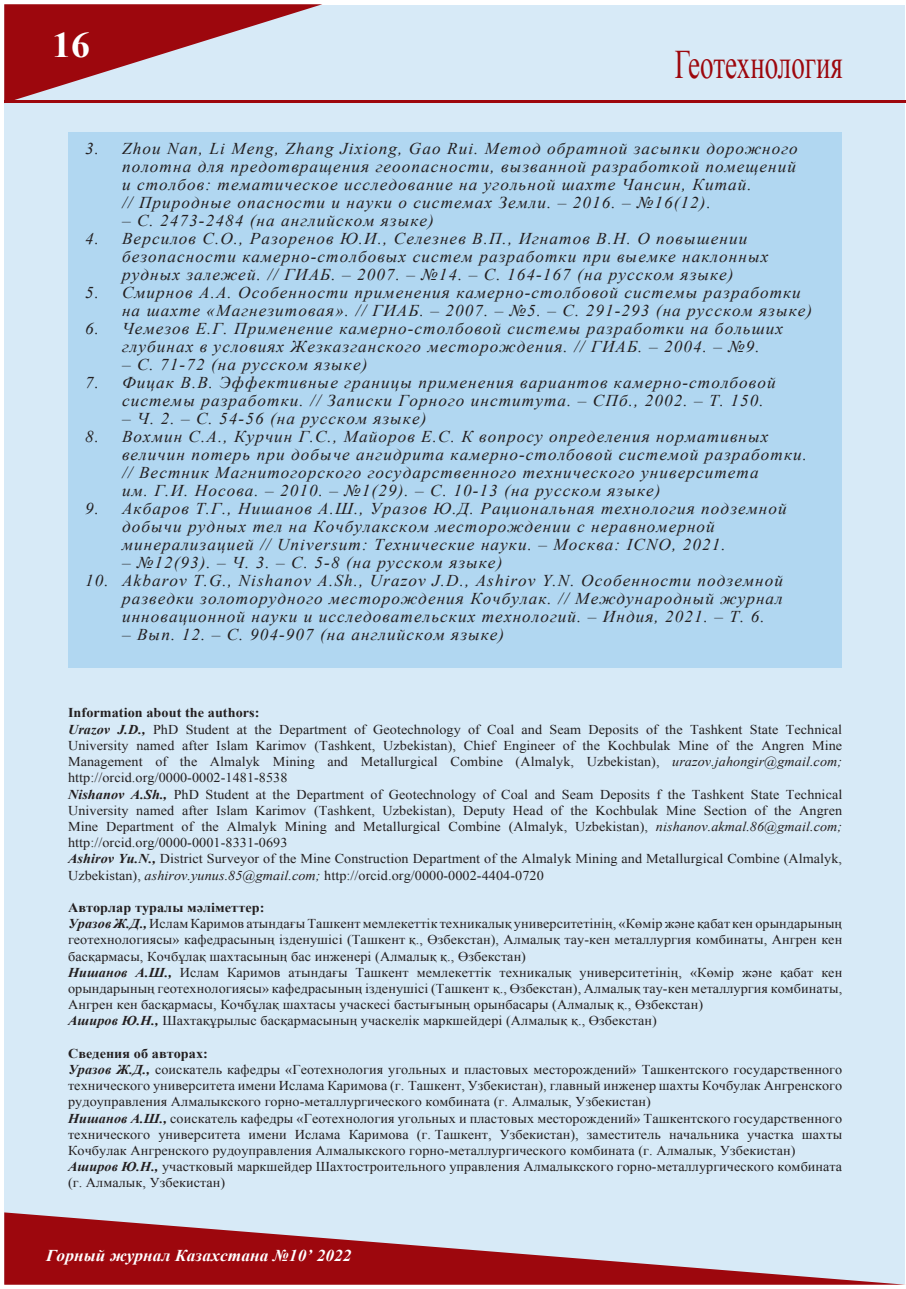
<style>
.page{position:relative;width:906px;height:1289px;background:#fff}
.page>*{position:absolute;margin:0;border:0;box-sizing:border-box;transform-origin:0 0}
.t1{font:40.5px "Times New Roman";color:#9d070d;scale:.67 1}
.t2{font:700 36px "Times New Roman";color:#fff;scale:1.05 1}
.t3{font:italic 16.5px/18px "Times New Roman";letter-spacing:.06em;color:#231f20;scale:1.05 1}
.t4{font:italic 700 16.5px "Times New Roman";letter-spacing:.005em;color:#fff;scale:1.05 1}
.t5{font:13.5px/16.2px "Times New Roman";letter-spacing:.005em;color:#231f20;scale:1.05 1}
.s1{font-weight:700}
.s2{font-weight:700;font-style:italic}
.s3{font-style:italic}
</style>
<div class="page">
<div style="left:4px;top:5px;width:900px;height:1278px;background:#d7eaf7"></div>
<svg style="left:4px;top:4px;width:318px;height:96px"></svg>
<svg style="left:4px;top:1212px;width:901px;height:72px"></svg>
<hr style="left:4px;top:100px;width:902px;height:3px;background:#9d070d">
<div style="left:68px;top:132px;width:774px;height:535px;background:#b1d7f1"></div>
<h2 class="t2" style="left:52px;top:20px;width:38px">16</h2>
<h1 class="t1" style="left:674px;top:37px;width:252px">Геотехнология</h1>
<p class="t3" style="left:122px;top:139px;width:645px;text-indent:-37px">3. Zhou Nan, Li Meng, Zhang Jixiong, Gao Rui. Метод обратной засыпки дорожного полотна для предотвращения геоопасности, вызванной разработкой помещений и столбов: тематическое исследование на угольной шахте Чансин, Китай.<br>// Природные опасности и науки о системах Земли. – 2016. – №16(12).</p>
<p class="t3" style="left:122px;top:211px;width:298px">– С. 2473-2484 (на английском языке)</p>
<p class="t3" style="left:122px;top:229px;width:617px;text-indent:-37px">4. Версилов С.О., Разоренов Ю.И., Селезнев В.П., Игнатов В.Н. О повышении безопасности камерно-столбовых систем разработки при выемке наклонных рудных залежей. // ГИАБ. – 2007. – №14. – С. 164-167 (на русском языке)</p>
<p class="t3" style="left:122px;top:283px;width:659px;text-indent:-37px">5. Смирнов А.А. Особенности применения камерно-столбовой системы разработки на шахте «Магнезитовая». // ГИАБ. – 2007. – №5. – С. 291-293 (на русском языке)</p>
<p class="t3" style="left:122px;top:319px;width:631px;text-indent:-37px">6. Чемезов Е.Г. Применение камерно-столбовой системы разработки на больших глубинах в условиях Жезказганского месторождения. // ГИАБ. – 2004. – №9.</p>
<p class="t3" style="left:122px;top:355px;width:235px">– С. 71-72 (на русском языке)</p>
<p class="t3" style="left:122px;top:373px;width:624px;text-indent:-37px">7. Фицак В.В. Эффективные границы применения вариантов камерно-столбовой системы разработки. // Записки Горного института. – СПб., 2002. – Т. 150.</p>
<p class="t3" style="left:122px;top:409px;width:291px">– Ч. 2. – С. 54-56 (на русском языке)</p>
<p class="t3" style="left:122px;top:427px;width:654px;text-indent:-37px">8. Вохмин С.А., Курчин Г.С., Майоров Е.С. К вопросу определения нормативных величин потерь при добыче ангидрита камерно-столбовой системой разработки. // Вестник Магнитогорского государственного технического университета<br>им. Г.И. Носова. – 2010. – №1(29). – С. 10-13 (на русском языке)</p>
<p class="t3" style="left:122px;top:499px;width:634px;text-indent:-37px">9. Акбаров Т.Г., Нишанов A.Ш., Уразов Ю.Д. Рациональная технология подземной добычи рудных тел на Кочбулакском месторождении с неравномерной минерализацией // Universum: Технические науки. – Москва: ICNO, 2021.</p>
<p class="t3" style="left:122px;top:553px;width:364px">– №12(93). – Ч. 3. – С. 5-8 (на русском языке)</p>
<p class="t3" style="left:122px;top:571px;width:631px;text-align:justify;text-indent:-37px">10. Akbarov T.G., Nishanov A.Sh., Urazov J.D., Ashirov Y.N. Особенности подземной разведки золоторудного месторождения Кочбулак. // Международный журнал инновационной науки и исследовательских технологий. – Индия, 2021. – Т. 6.</p>
<p class="t3" style="left:122px;top:625px;width:365px">– Вып. 12. – С. 904-907 (на английском языке)</p>
<p class="t5" style="left:68px;top:704px;width:739px"><span class="s1">Information about the authors:<br></span><span class="s2">Urazov J.D.,</span> PhD Student at the Department of Geotechnology of Coal and Seam Deposits of the Tashkent State Technical University named after Islam Karimov (Tashkent, Uzbekistan), Chief Engineer of the Kochbulak Mine of the Angren Mine Management of the Almalyk Mining and Metallurgical Combine (Almalyk, Uzbekistan), <span class="s3">urazov.jahongir@gmail.com; </span>http://orcid.org/0000-0002-1481-8538<br><span class="s2">Nishanov A.Sh.,</span> PhD Student at the Department of Geotechnology of Coal and Seam Deposits f the Tashkent State Technical University named after Islam Karimov (Tashkent, Uzbekistan), Deputy Head of the Kochbulak Mine Section of the Angren Mine Department of the Almalyk Mining and Metallurgical Combine (Almalyk, Uzbekistan), <span class="s3">nishanov.akmal.86@gmail.com; </span>http://orcid.org/0000-0001-8331-0693<br><span class="s2">Ashirov Yu.N.,</span> District Surveyor of the Mine Construction Department of the Almalyk Mining and Metallurgical Combine (Almalyk, Uzbekistan), <span class="s3">ashirov.yunus.85@gmail.com;</span> http://orcid.org/0000-0002-4404-0720</p>
<p class="t5" style="left:68px;top:899px;width:739px"><span class="s1">Авторлар туралы мәліметтер:<br></span><span class="s2">Уразов Ж.Д.,</span> Ислам Каримов атындағы Ташкент мемлекеттік техникалық университетінің, «Көмір және қабат кен орындарының геотехнологиясы» кафедрасының ізденушісі (Ташкент қ., Өзбекстан), Алмалық тау-кен металлургия комбинаты, Ангрен кен басқармасы, Кочбұлақ шахтасының бас инженері (Алмалық қ., Өзбекстан)<br><span class="s2">Нишанов А.Ш.,</span> Ислам Каримов атындағы Ташкент мемлекеттік техникалық университетінің, «Көмір және қабат кен орындарының геотехнологиясы» кафедрасының ізденушісі (Ташкент қ., Өзбекстан), Алмалық тау-кен металлургия комбинаты, Ангрен кен басқармасы, Кочбұлақ шахтасы учаскесі бастығының орынбасары (Алмалық қ., Өзбекстан)<br><span class="s2">Аширов Ю.Н.,</span> Шахтақұрылыс басқармасының учаскелік маркшейдері (Алмалық қ., Өзбекстан)</p>
<p class="t5" style="left:68px;top:1044px;width:739px"><span class="s1">Сведения об авторах:<br></span><span class="s2">Уразов Ж.Д.,</span> соискатель кафедры «Геотехнология угольных и пластовых месторождений» Ташкентского государственного технического университета имени Ислама Каримова (г. Ташкент, Узбекистан), главный инженер шахты Кочбулак Ангренского рудоуправления Алмалыкского горно-металлургического комбината (г. Алмалык, Узбекистан)<br><span class="s2">Нишанов А.Ш.,</span> соискатель кафедры «Геотехнология угольных и пластовых месторождений» Ташкентского государственного технического университета имени Ислама Каримова (г. Ташкент, Узбекистан), заместитель начальника участка шахты Кочбулак Ангренского рудоуправления Алмалыкского горно-металлургического комбината (г. Алмалык, Узбекистан)<br><span class="s2">Аширов Ю.Н.,</span> участковый маркшейдер Шахтостроительного управления Алмалыкского горно-металлургического комбината (г. Алмалык, Узбекистан)</p>
<p class="t4" style="left:46px;top:1244px;width:292px">Горный журнал Казахстана №10’ 2022</p>
</div>
